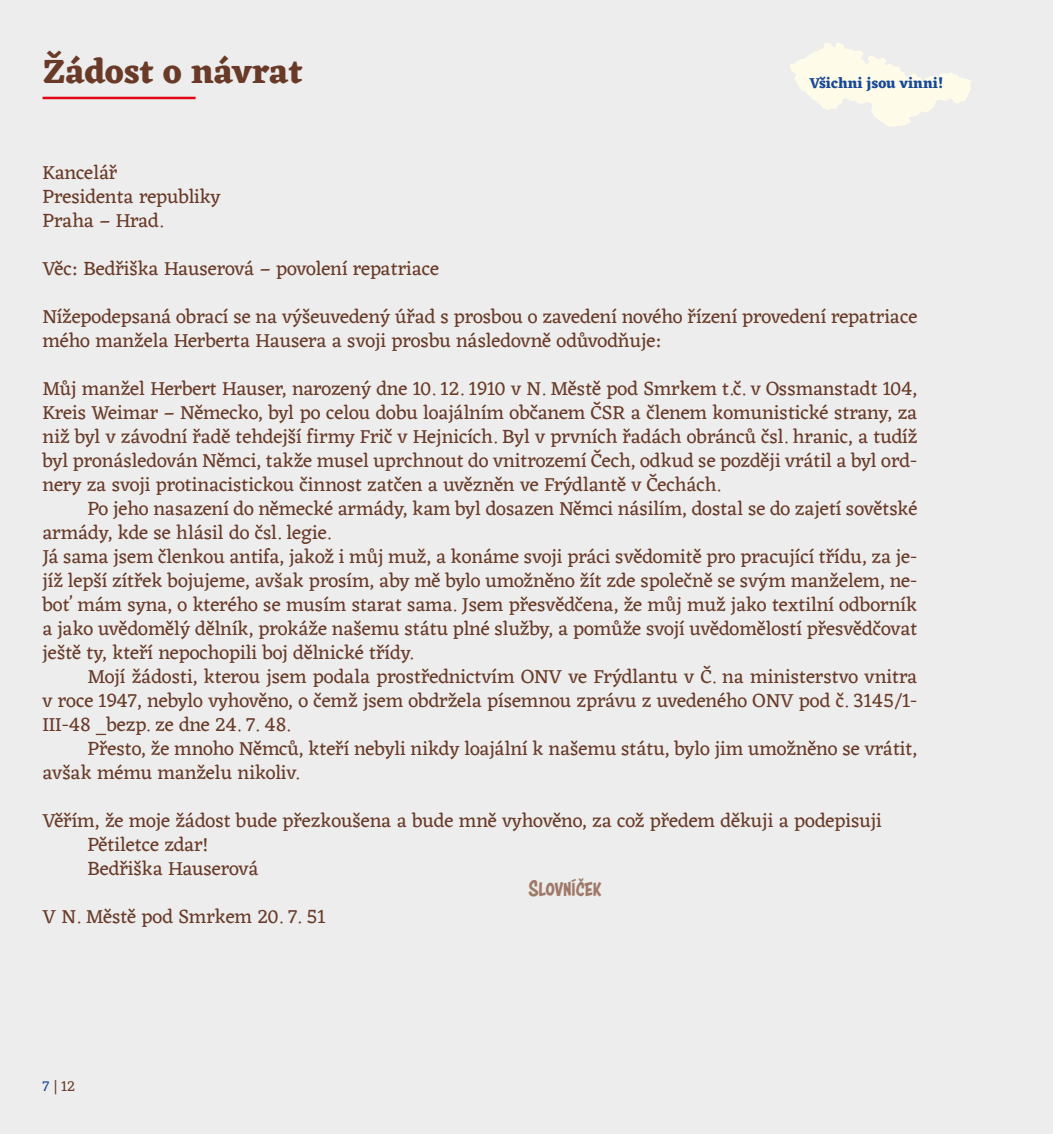
<style>
.page{position:relative;width:1053px;height:1134px;background:#fff}
.page>*{position:absolute;margin:0;border:0;box-sizing:border-box;transform-origin:0 0}
.t1{font:700 35.12px "Eczar";letter-spacing:-.005em;color:#683a27}
.t2{font:23.75px "Astounder Squared BB";color:#9f7968}
.t3{font:20px/24px "Eczar";color:#683a27}
.t4{font:700 15px "Eczar";color:#174898}
.t5{font:15px "Eczar";color:#683a27}
.s1{color:#174898}
</style>
<div class="page">
<div style="left:0;top:0;width:1052px;height:1134px;background:#ededed"></div>
<hr style="left:43px;top:97px;width:152px;height:2px;background:#e30613">
<svg style="left:790px;top:43px;width:182px;height:83px"></svg>
<h1 class="t1" style="left:43px;top:50px;width:262px">Žádost o návrat</h1>
<p class="t4" style="left:809px;top:75px;width:135px">Všichni jsou vinni!</p>
<p class="t3" style="left:43px;top:161px;width:180px">Kancelář<br>Presidenta republiky<br>Praha – Hrad.</p>
<p class="t3" style="left:43px;top:257px;width:398px">Věc: Bedřiška Hauserová – povolení repatriace</p>
<p class="t3" style="left:43px;top:305px;width:876px">Nížepodepsaná obrací se na výšeuvedený úřad s prosbou o zavedení nového řízení provedení repatriace mého manžela Herberta Hausera a svoji prosbu následovně odůvodňuje:</p>
<p class="t3" style="left:43px;top:377px;width:876px;text-align:justify">Můj manžel Herbert Hauser, narozený dne 10. 12. 1910 v N. Městě pod Smrkem t.č. v Ossmanstadt 104, Kreis Weimar – Německo, byl po celou dobu loajálním občanem ČSR a členem komunistické strany, za niž byl v závodní řadě tehdejší firmy Frič v Hejnicích. Byl v prvních řadách obránců čsl. hranic, a tudíž byl pronásledován Němci, takže musel uprchnout do vnitrozemí Čech, odkud se později vrátil a byl ord&shy;nery za svoji protinacistickou činnost zatčen a uvězněn ve Frýdlantě v Čechách.</p>
<p class="t3" style="left:43px;top:497px;width:876px;text-indent:45px">Po jeho nasazení do německé armády, kam byl dosazen Němci násilím, dostal se do zajetí sovětské armády, kde se hlásil do čsl. legie.<br>Já sama jsem členkou antifa, jakož i můj muž, a konáme svoji práci svědomitě pro pracující třídu, za je&shy;jíž lepší zítřek bojujeme, avšak prosím, aby mě bylo umožněno žít zde společně se svým manželem, ne&shy;boť mám syna, o kterého se musím starat sama. Jsem přesvědčena, že můj muž jako textilní odborník a jako uvědomělý dělník, prokáže našemu státu plné služby, a pomůže svojí uvědomělostí přesvědčovat ještě ty, kteří nepochopili boj dělnické třídy.</p>
<p class="t3" style="left:43px;top:665px;width:876px;text-align:justify;text-indent:45px">Mojí žádosti, kterou jsem podala prostřednictvím ONV ve Frýdlantu v Č. na ministerstvo vnitra v roce 1947, nebylo vyhověno, o čemž jsem obdržela písemnou zprávu z uvedeného ONV pod č. 3145/1- III-48 _bezp. ze dne 24. 7. 48.</p>
<p class="t3" style="left:43px;top:737px;width:876px;text-indent:45px">Přesto, že mnoho Němců, kteří nebyli nikdy loajální k našemu státu, bylo jim umožněno se vrátit, avšak mému manželu nikoliv.</p>
<p class="t3" style="left:88px;top:809px;width:795px;text-indent:-45px">Věřím, že moje žádost bude přezkoušena a bude mně vyhověno, za což předem děkuji a podepisuji<br>Pětiletce zdar!<br>Bedřiška Hauserová</p>
<p class="t3" style="left:43px;top:905px;width:284px">V N. Městě pod Smrkem 20. 7. 51</p>
<p class="t2" style="left:528px;top:875px;width:75px">SLOVNÍČEK</p>
<p class="t5" style="left:43px;top:1076px;width:34px"><span class="s1">7</span>|12</p>
</div>
